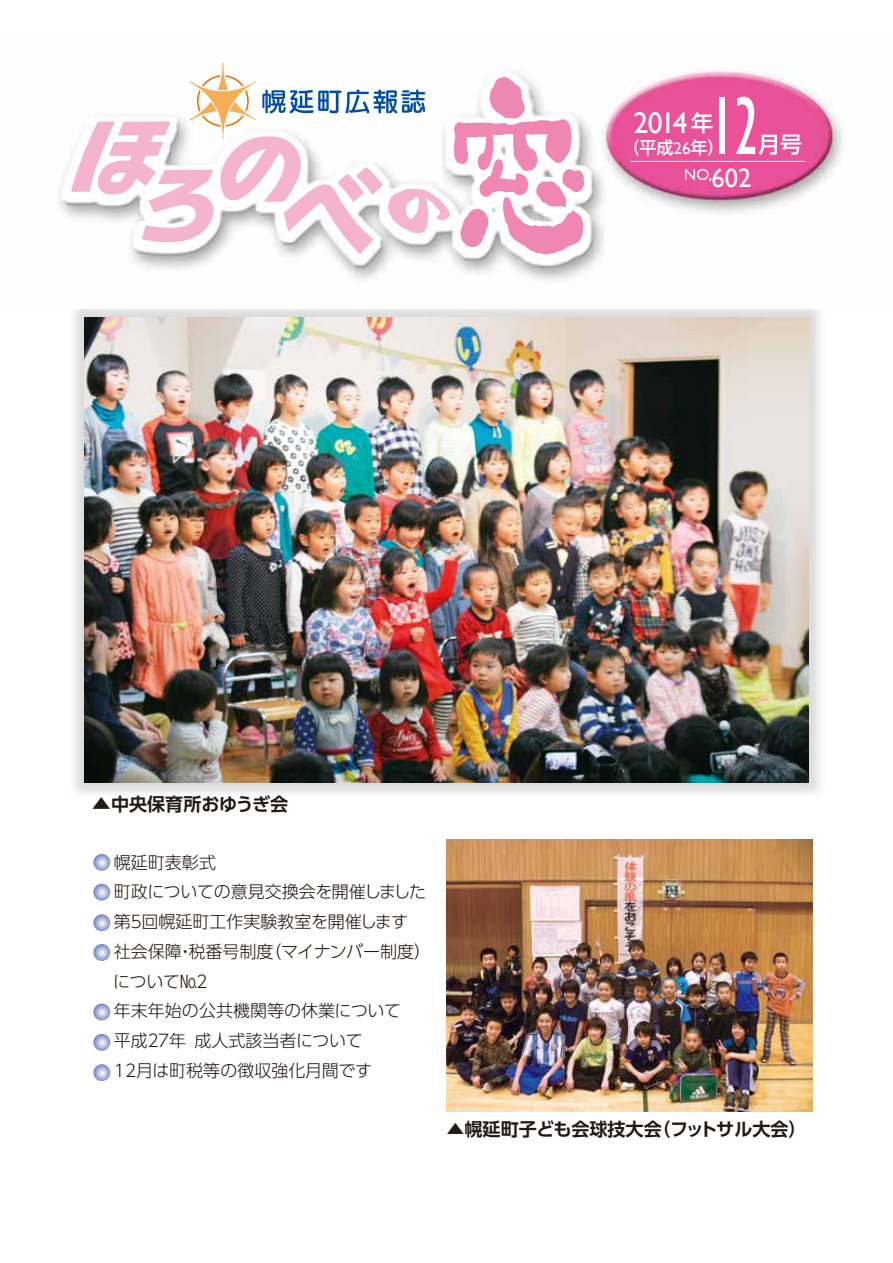
<style>
.page{position:relative;width:893px;height:1263px;background:#fff}
.page>*{position:absolute;margin:0;border:0;box-sizing:border-box;transform-origin:0 0}
.t1{font:condensed 85.05px "Gill Sans";color:#fff;scale:.8 1}
.t2{font:29.7px "Gill Sans";color:#fff}
.t3{font:26.55px "Gill Sans";color:#fff}
.t4{font:700 18px "UD Shin Go Pro De";color:#221815}
.t5{font:300 16.95px/29.7px "UD Shin Go Pro";color:#221815}
.t6{font:500 16.95px "UD Shin Go Pro";color:#fff}
.s1{font-family:"Gill Sans";font-weight:400}
.s2{font-size:19.2px}
</style>
<div class="page">
<img style="left:74px;top:309px;width:746px;height:536px">
<img style="left:446px;top:840px;width:366px;height:272px">
<img style="left:85px;top:317px;width:723px;height:465px">
<img style="left:59px;top:68px;width:788px;height:213px">
<hr style="left:631px;top:161px;width:174px;height:1px;background:#fff">
<svg style="left:685px;top:169px;width:26px;height:13px"></svg>
<svg style="left:691px;top:112px;width:22px;height:21px"></svg>
<svg style="left:759px;top:135px;width:42px;height:20px"></svg>
<svg style="left:71px;top:63px;width:513px;height:191px"></svg>
<svg style="left:93px;top:854px;width:17px;height:17px"></svg>
<svg style="left:93px;top:884px;width:17px;height:16px"></svg>
<svg style="left:93px;top:914px;width:17px;height:17px"></svg>
<svg style="left:93px;top:944px;width:17px;height:17px"></svg>
<svg style="left:93px;top:1003px;width:17px;height:17px"></svg>
<svg style="left:93px;top:1034px;width:17px;height:17px"></svg>
<svg style="left:93px;top:1064px;width:17px;height:17px"></svg>
<h1 class="t1" style="left:709px;top:76px;width:64px">12</h1>
<h3 class="t3" style="left:712px;top:163px;width:41px">602</h3>
<h2 class="t2" style="left:633px;top:106px;width:56px">2014</h2>
<p class="t6" style="left:623px;top:134px;width:104px">（平成<span class="s1">26</span>年）</p>
<p class="t4" style="left:92px;top:790px;width:198px"><span class="s2">▲</span>中央保育所おゆうぎ会</p>
<p class="t5" style="left:113px;top:847px;width:319px">幌延町表彰式<br>町政についての意見交換会を開催しました第５回幌延町工作実験教室を開催します<br>社会保障・税番号制度（マイナンバー制度）について№２<br>年末年始の公共機関等の休業について<br>平成２７年成人式該当者について<br>12月は町税等の徴収強化月間です</p>
<p class="t4" style="left:446px;top:1114px;width:362px">▲幌延町子ども会球技大会（フットサル大会）</p>
</div>
